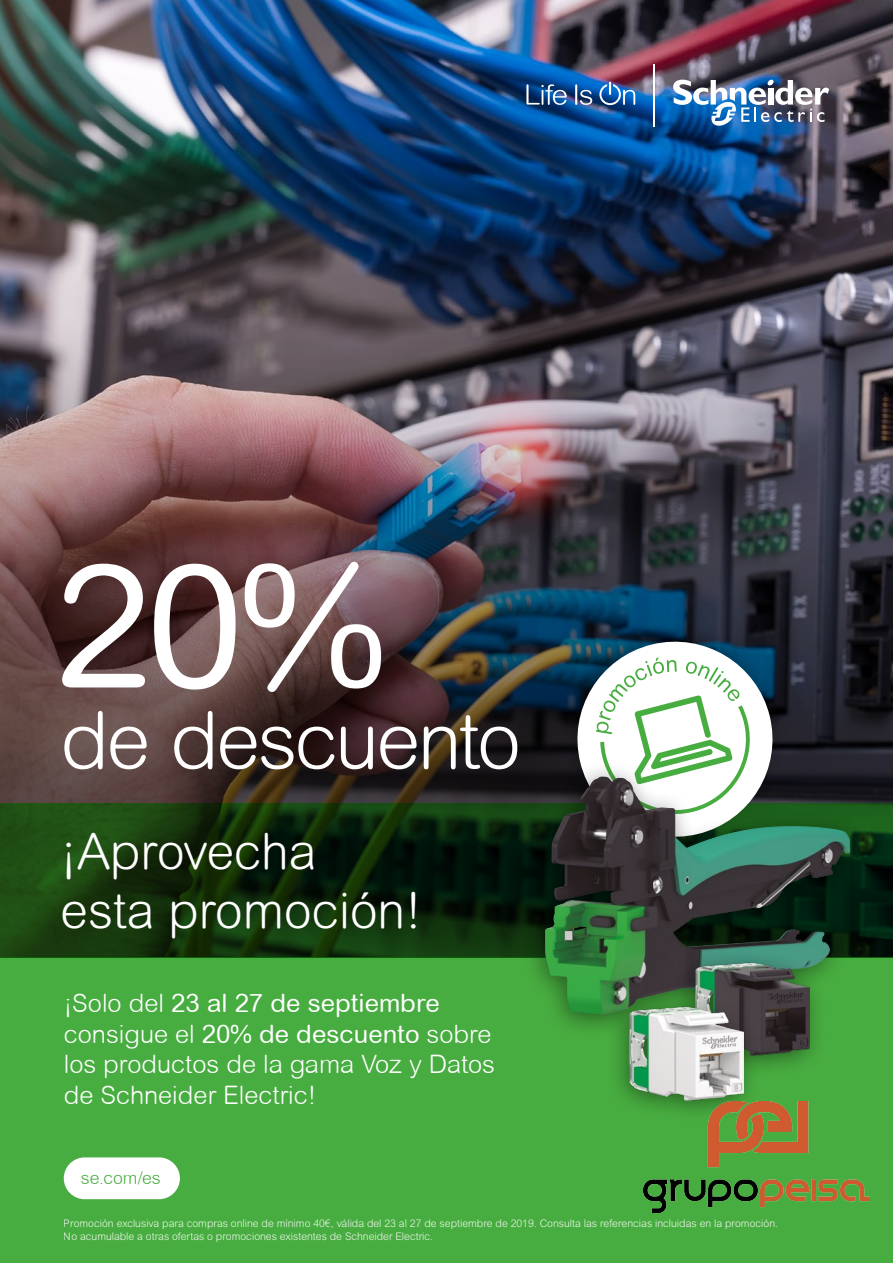
<style>
.page{position:relative;width:893px;height:1263px;background:#fff}
.page>*{position:absolute;margin:0;border:0;box-sizing:border-box;transform-origin:0 0}
.t1{font:172.8px "Arial Rounded MT";color:#fff}
.t2{font:300 78.9px "Arial Rounded MT";letter-spacing:-.03em;color:#fff}
.t3{font:300 49.8px/59.7px "Arial Rounded MT Pro";color:#fff}
.t4{font:300 25.5px/30.6px "Arial Rounded MT";color:#fff}
.t5{font:300 17.7px "Arial Rounded MT";letter-spacing:-.005em;color:#48ad40}
.t6{font:300 10.5px/12.6px "Arial Rounded MT Pro";color:#fff}
.s1{font-weight:400}
</style>
<div class="page">
<img style="left:0;top:0;width:893px;height:324px">
<div style="left:0;top:957px;width:893px;height:306px;background:#48ad40"></div>
<svg style="left:0;top:803px;width:893px;height:154px;background:#11310c"></svg>
<img style="left:0;top:324px;width:893px;height:479px">
<div style="left:64px;top:1157px;width:116px;height:42px;background:#fff;border-radius:21px"></div>
<div style="left:558px;top:622px;width:228px;height:227px;background:#000;opacity:.29"></div>
<svg style="left:567px;top:632px;width:215px;height:128px"></svg>
<svg style="left:596px;top:657px;width:156px;height:103px"></svg>
<svg style="left:526px;top:84px;width:41px;height:21px"></svg>
<svg style="left:575px;top:84px;width:17px;height:21px"></svg>
<svg style="left:599px;top:82px;width:36px;height:23px"></svg>
<img style="left:673px;top:79px;width:156px;height:48px">
<hr style="left:654px;top:64px;width:1px;height:62px;background:#fff">
<div style="left:521px;top:760px;width:347px;height:279px;background:#000;opacity:.44"></div>
<img style="left:580px;top:776px;width:22px;height:27px">
<div style="left:672px;top:946px;width:155px;height:134px;background:#000;opacity:.44"></div>
<img style="left:696px;top:962px;width:114px;height:94px">
<div style="left:606px;top:991px;width:155px;height:133px;background:#000;opacity:.44"></div>
<img style="left:630px;top:1007px;width:113px;height:93px">
<img style="left:644px;top:1102px;width:225px;height:110px">
<h1 class="t1" style="left:54px;top:526px;width:332px">20%</h1>
<h2 class="t2" style="left:61px;top:695px;width:462px">de descuento</h2>
<h3 class="t3" style="left:61px;top:823px;width:362px">¡Aprovecha esta promoción!</h3>
<h3 class="t4" style="left:64px;top:988px;width:433px">¡Solo del <span class="s1">23 al 27 de septiembre </span>consigue el <span class="s1">20% de descuento</span> sobre los productos de la gama Voz y Datos de Schneider Electric!</h3>
<h3 class="t5" style="left:81px;top:1167px;width:81px">se.com/es</h3>
<p class="t6" style="left:64px;top:1217px;width:716px">Promoción exclusiva para compras online de mínimo 40€, válida del 23 al 27 de septiembre de 2019. Consulta las referencias incluidas en la promoción.<br>No acumulable a otras ofertas o promociones existentes de Schneider Electric.</p>
</div>
